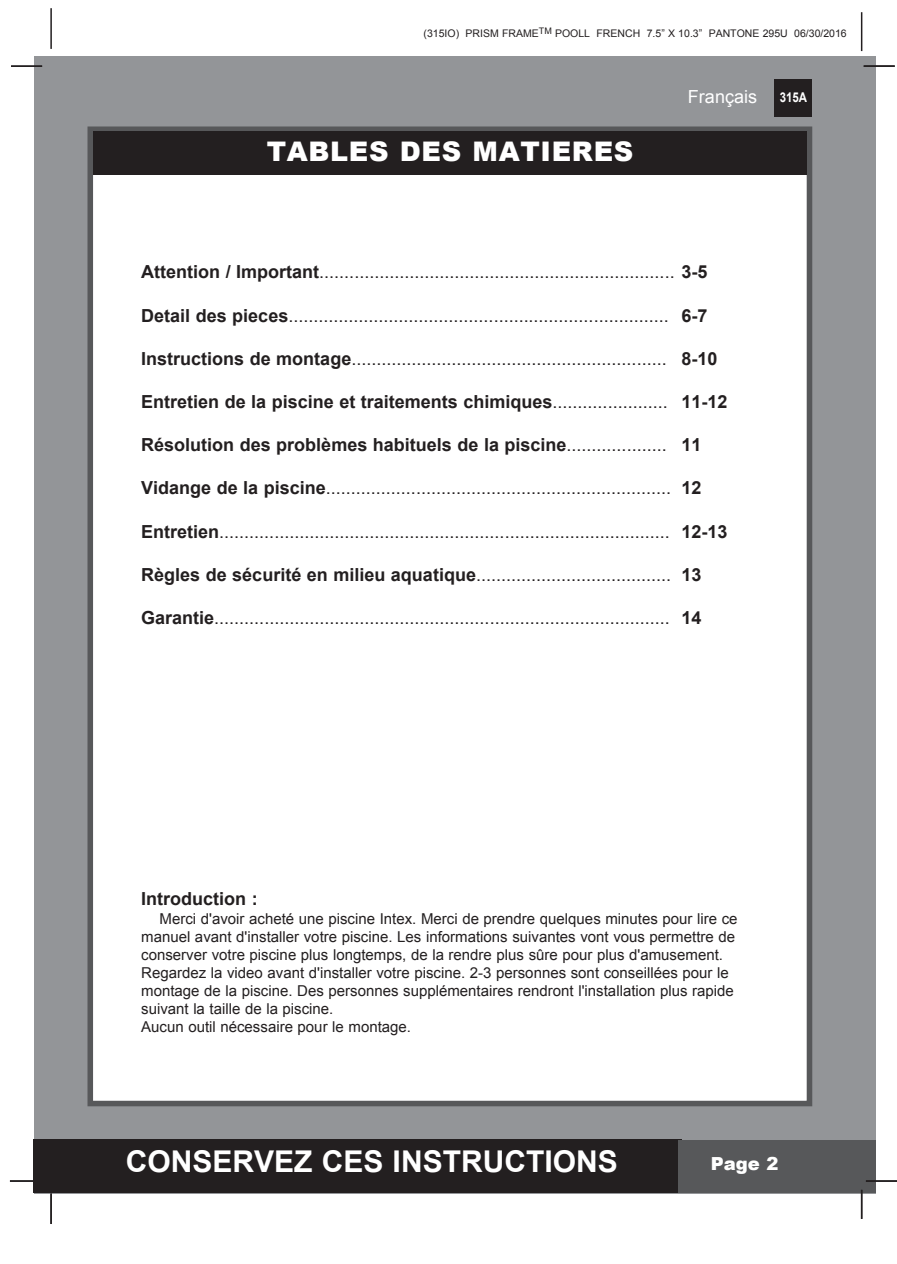
<style>
.page{position:relative;width:897px;height:1264px;background:#fff}
.page>*{position:absolute;margin:0;border:0;box-sizing:border-box;transform-origin:0 0}
.t1{font:700 30px "Arial";color:#fff}
.t2{font:900 27px "Arial";letter-spacing:.025em;color:#fff}
.t3{font:18px "Arial";color:#231f20}
.t4{font:700 18px "Arial";color:#231f20}
.t5{font:18px "Arial";color:#fff}
.t6{font:900 18px "Arial";color:#fff}
.t7{font:15px/18px "Arial";color:#231f20}
.t8{font:700 13.5px "Arial";color:#fff;scale:.85 1}
.t9{font:10.5px "Arial";color:#231f20}
.s1{font-weight:700}
.s2{font-weight:400}
</style>
<div class="page">
<div style="left:34px;top:56px;width:841px;height:1137px;background:#939598"></div>
<div style="left:774px;top:79px;width:38px;height:38px;background:#231f20"></div>
<hr style="left:50px;top:8px;width:2px;height:41px;background:#231f20">
<hr style="left:860px;top:12px;width:2px;height:39px;background:#231f20">
<div style="left:33px;top:1140px;width:648px;height:53px;background:#231f20"></div>
<div style="left:678px;top:1140px;width:197px;height:53px;background:#57585a"></div>
<div style="left:87px;top:126px;width:725px;height:980px;background:#fff;border:6px solid #57585a"></div>
<div style="left:93px;top:131px;width:713px;height:44px;background:#231f20"></div>
<hr style="left:863px;top:65px;width:31px;height:2px;background:#231f20">
<hr style="left:865px;top:1180px;width:31px;height:1px;background:#231f20">
<hr style="left:860px;top:1189px;width:2px;height:30px;background:#231f20">
<hr style="left:50px;top:1193px;width:2px;height:31px;background:#231f20">
<hr style="left:10px;top:1180px;width:31px;height:1px;background:#231f20">
<hr style="left:11px;top:65px;width:31px;height:2px;background:#231f20">
<p class="t9" style="left:423px;top:29px;width:424px">(315IO) PRISM FRAME<sup>TM</sup> POOLL FRENCH 7.5” X 10.3” PANTONE 295U 06/30/2016</p>
<h2 class="t2" style="left:267px;top:142px;width:368px">TABLES DES MATIERES</h2>
<p class="t5" style="left:688px;top:90px;width:71px">Français</p>
<p class="t8" style="left:779px;top:89px;width:34px">315A</p>
<p class="t3" style="left:141px;top:265px;width:568px"><span class="s1">Attention / Important</span>....................................................................... <span class="s1">3-5</span></p>
<p class="t3" style="left:141px;top:308px;width:568px"><span class="s1">Detail des pieces</span>............................................................................ <span class="s1">6-7</span></p>
<p class="t3" style="left:141px;top:352px;width:578px"><span class="s1">Instructions de montage</span>............................................................... <span class="s1">8-10</span></p>
<p class="t4" style="left:141px;top:395px;width:588px">Entretien de la piscine et traitements chimiques<span class="s2">.......................</span> 11-12</p>
<p class="t4" style="left:141px;top:438px;width:562px">Résolution des problèmes habituels de la piscine<span class="s2">....................</span> 11</p>
<p class="t3" style="left:141px;top:481px;width:562px"><span class="s1">Vidange de la piscine</span>..................................................................... <span class="s1">12</span></p>
<p class="t3" style="left:141px;top:524px;width:588px"><span class="s1">Entretien</span>.......................................................................................... <span class="s1">12-13</span></p>
<p class="t3" style="left:141px;top:568px;width:562px"><span class="s1">Règles de sécurité en milieu aquatique</span>....................................... <span class="s1">13</span></p>
<p class="t3" style="left:141px;top:611px;width:562px"><span class="s1">Garantie</span>........................................................................................... <span class="s1">14</span></p>
<p class="t4" style="left:141px;top:892px;width:118px">Introduction :</p>
<p class="t7" style="left:141px;top:911px;width:598px;text-indent:18px">Merci d'avoir acheté une piscine Intex. Merci de prendre quelques minutes pour lire ce manuel avant d'installer votre piscine. Les informations suivantes vont vous permettre de conserver votre piscine plus longtemps, de la rendre plus sûre pour plus d'amusement.<br>Regardez la video avant d'installer votre piscine. 2-3 personnes sont conseillées pour le montage de la piscine. Des personnes supplémentaires rendront l'installation plus rapide suivant la taille de la piscine.<br>Aucun outil nécessaire pour le montage.</p>
<h1 class="t1" style="left:126px;top:1144px;width:493px">CONSERVEZ CES INSTRUCTIONS</h1>
<p class="t6" style="left:710px;top:1156px;width:69px">Page 2</p>
</div>
